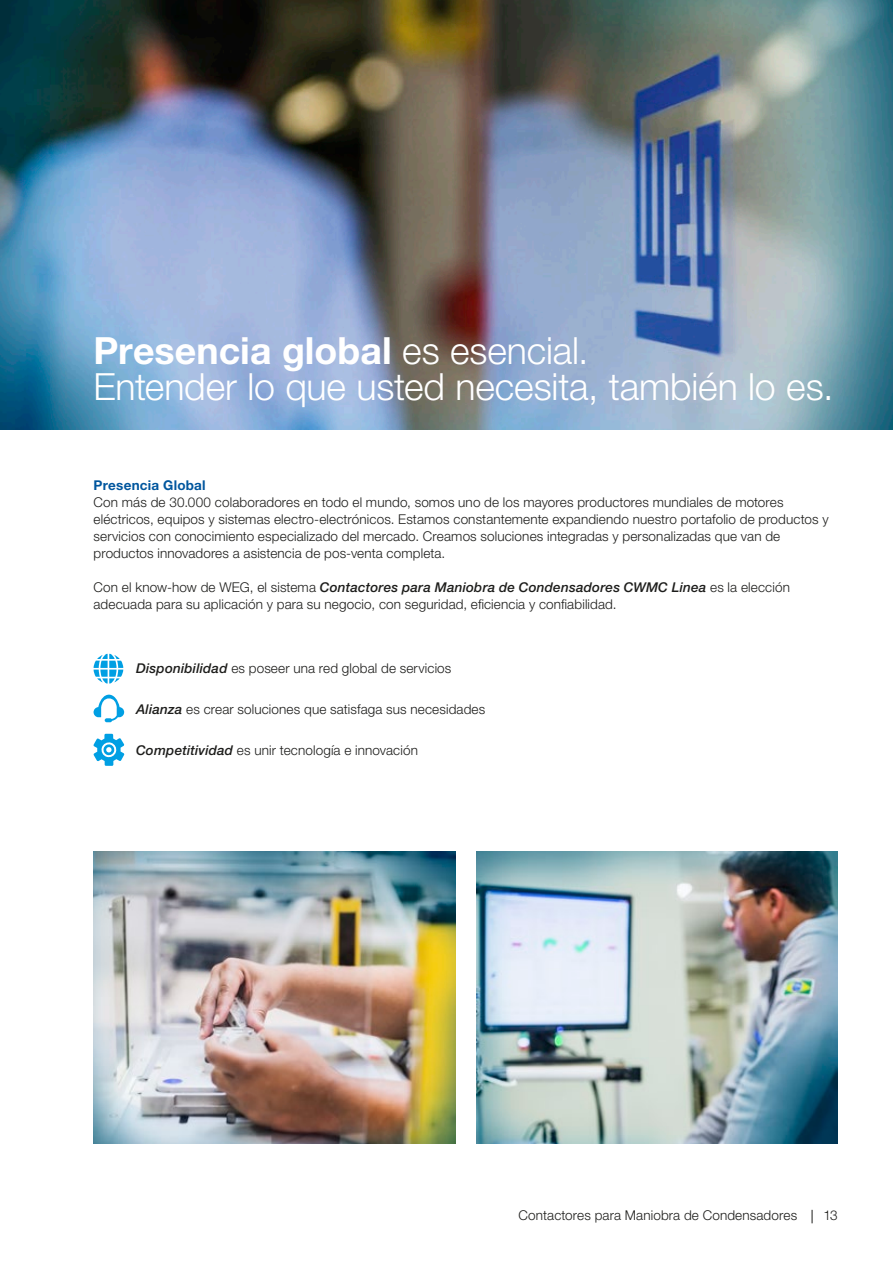
<style>
.page{position:relative;width:893px;height:1263px;background:#fff}
.page>*{position:absolute;margin:0;border:0;box-sizing:border-box;transform-origin:0 0}
.t1{font:300 37.5px/36px "Helvetica Neue LT Pro";letter-spacing:-.005em;color:#fff}
.t2{font:300 13.5px/17px "Helvetica Neue LT Pro";letter-spacing:.01em;color:#1d1d1b}
.t3{font:700 13.5px "Helvetica Neue LT Pro";letter-spacing:.02em;color:#00569e}
.s1{font-weight:700}
.s2{font-weight:500;font-style:italic}
</style>
<div class="page">
<img style="left:0;top:0;width:893px;height:429px">
<svg style="left:94px;top:654px;width:29px;height:29px"></svg>
<svg style="left:94px;top:695px;width:30px;height:27px"></svg>
<svg style="left:93px;top:734px;width:31px;height:32px"></svg>
<img style="left:94px;top:851px;width:361px;height:293px">
<img style="left:476px;top:851px;width:362px;height:293px">
<svg style="left:812px;top:1210px;width:1px;height:13px"></svg>
<h1 class="t1" style="left:94px;top:332px;width:741px"><span class="s1">Presencia global</span> es esencial.<br>Entender lo que usted necesita, también lo es.</h1>
<p class="t3" style="left:94px;top:477px;width:114px">Presencia Global</p>
<p class="t2" style="left:94px;top:494px;width:737px">Con más de 30.000 colaboradores en todo el mundo, somos uno de los mayores productores mundiales de motores eléctricos, equipos y sistemas electro-electrónicos. Estamos constantemente expandiendo nuestro portafolio de productos y servicios con conocimiento especializado del mercado. Creamos soluciones integradas y personalizadas que van de productos innovadores a asistencia de pos-venta completa.</p>
<p class="t2" style="left:94px;top:579px;width:698px">Con el know-how de WEG, el sistema <span class="s2">Contactores para Maniobra de Condensadores CWMC Linea</span> es la elección adecuada para su aplicación y para su negocio, con seguridad, eficiencia y confiabilidad.</p>
<p class="t2" style="left:136px;top:660px;width:317px"><span class="s2">Disponibilidad</span> es poseer una red global de servicios</p>
<p class="t2" style="left:136px;top:701px;width:351px"><span class="s2">Alianza</span> es crear soluciones que satisfaga sus necesidades</p>
<p class="t2" style="left:136px;top:742px;width:283px"><span class="s2">Competitividad</span> es unir tecnología e innovación</p>
<p class="t2" style="left:518px;top:1207px;width:280px">Contactores para Maniobra de Condensadores</p>
<p class="t2" style="left:823px;top:1207px;width:16px">13</p>
</div>
